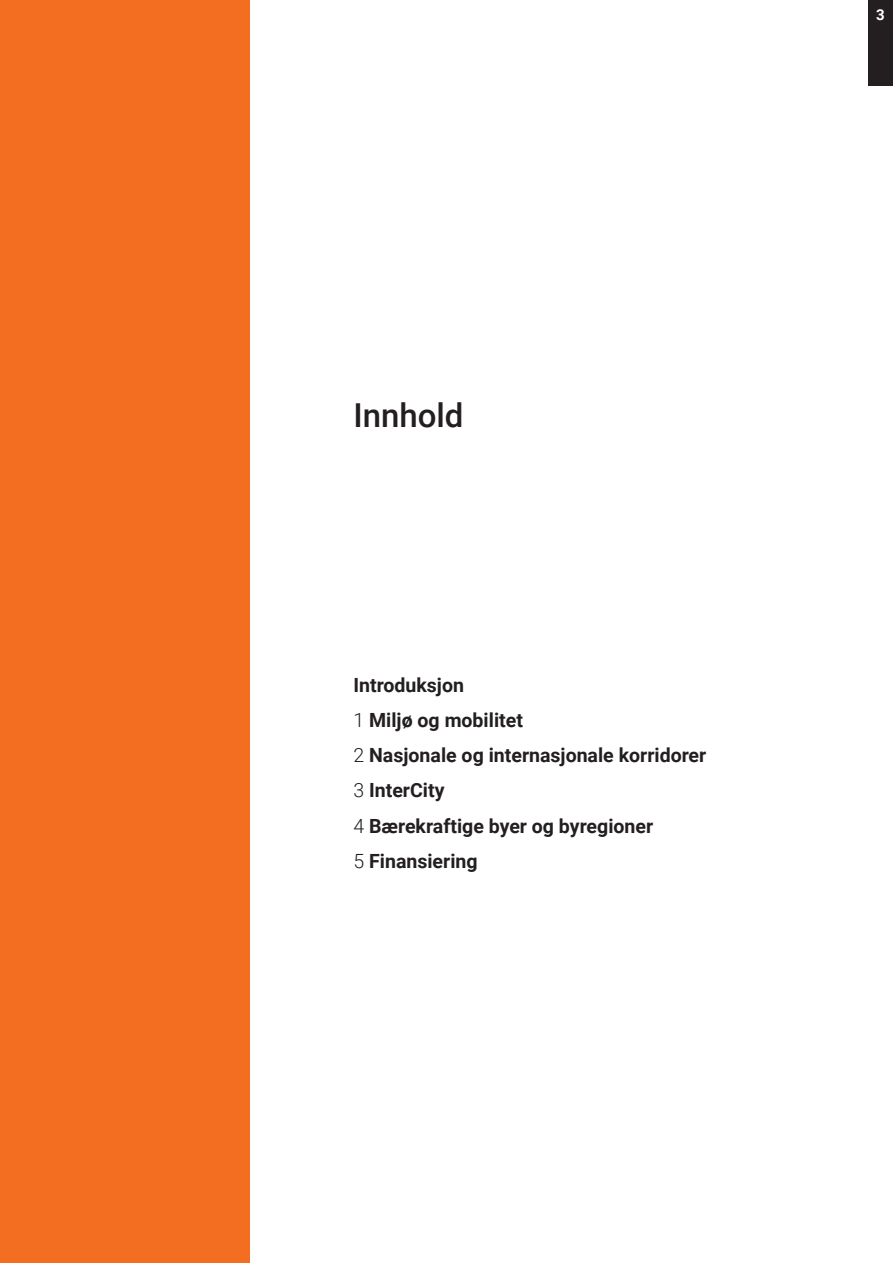
<style>
.page{position:relative;width:893px;height:1263px;background:#fff}
.page>*{position:absolute;margin:0;border:0;box-sizing:border-box;transform-origin:0 0}
.Overskrifter{font:500 33px "Roboto";color:#231f20}
.t1{font:700 19.5px "Roboto";color:#231f20}
.t2{font:700 15px "Roboto";color:#fff}
.s1{font-weight:300}
</style>
<div class="page">
<div style="left:0;top:0;width:250px;height:1263px;background:#f36e21"></div>
<div style="left:868px;top:0;width:25px;height:85px;background:#231f20"></div>
<p class="Overskrifter" style="left:353px;top:392px;width:112px">Innhold</p>
<p class="t1" style="left:353px;top:671px;width:112px">Introduksjon</p>
<p class="t1" style="left:353px;top:706px;width:171px"><span class="s1">1</span> Miljø og mobilitet</p>
<p class="t1" style="left:353px;top:742px;width:354px"><span class="s1">2</span> Nasjonale og internasjonale korridorer</p>
<p class="t1" style="left:353px;top:777px;width:93px"><span class="s1">3</span> InterCity</p>
<p class="t1" style="left:353px;top:812px;width:301px"><span class="s1">4</span> Bærekraftige byer og byregioner</p>
<p class="t1" style="left:353px;top:847px;width:126px"><span class="s1">5</span> Finansiering</p>
<p class="t2" style="left:876px;top:5px;width:10px">3</p>
</div>
